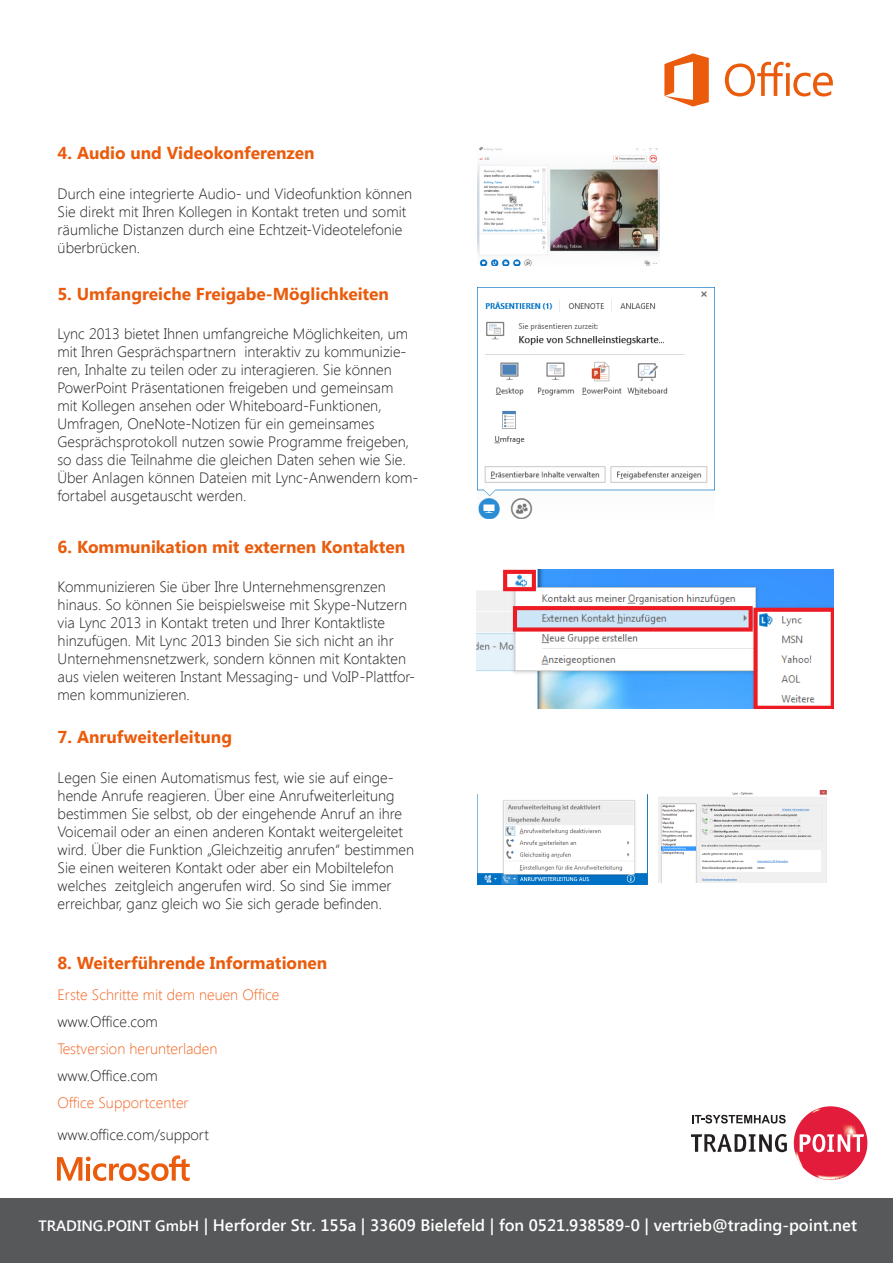
<style>
.page{position:relative;width:893px;height:1263px;background:#fff}
.page>*{position:absolute;margin:0;border:0;box-sizing:border-box;transform-origin:0 0}
.t1{font:700 17.25px "Segoe UI";color:#ea5b0c}
.t2{font:600 16.5px "Segoe UI";color:#fff}
.t3{font:300 15px/18px "Segoe UI";color:#231f20}
.t4{font:300 15px "Segoe UI";color:#f36421}
.s1{font-size:15px}
.s2{font-style:inherit}
</style>
<div class="page">
<svg style="left:57px;top:1155px;width:133px;height:26px"></svg>
<svg style="left:725px;top:62px;width:108px;height:34px"></svg>
<svg style="left:664px;top:53px;width:45px;height:54px"></svg>
<img style="left:478px;top:147px;width:182px;height:118px">
<img style="left:478px;top:287px;width:236px;height:231px">
<img style="left:476px;top:569px;width:358px;height:140px">
<img style="left:478px;top:794px;width:170px;height:90px">
<img style="left:658px;top:790px;width:169px;height:92px">
<div style="left:0;top:1198px;width:892px;height:65px;background:#57585a"></div>
<svg style="left:691px;top:1134px;width:96px;height:18px"></svg>
<svg style="left:794px;top:1106px;width:74px;height:74px"></svg>
<svg style="left:692px;top:1115px;width:94px;height:8px"></svg>
<p class="t1" style="left:58px;top:141px;width:259px">4. Audio und Videokonferenzen</p>
<p class="t3" style="left:58px;top:184px;width:356px">Durch eine integrierte Audio- und Videofunktion können Sie direkt mit Ihren Kollegen in Kontakt treten und somit räumliche Distanzen durch eine Echtzeit-Videotelefonie überbrücken.</p>
<p class="t1" style="left:57px;top:281px;width:333px">5. Umfangreiche Freigabe-Möglichkeiten</p>
<p class="t3" style="left:57px;top:324px;width:363px">Lync 2013 bietet Ihnen umfangreiche Möglichkeiten, um mit Ihren Gesprächspartnern interaktiv zu kommunizie&shy;ren, Inhalte zu teilen oder zu interagieren. Sie können PowerPoint Präsentationen freigeben und gemeinsam<br>mit Kollegen ansehen oder Whiteboard-Funktionen, Umfragen, OneNote-Notizen für ein gemeinsames Gesprächsprotokoll nutzen sowie Programme freigeben, so dass die Teilnahme die gleichen Daten sehen wie Sie.<br>Über Anlagen können Dateien mit Lync-Anwendern kom&shy;fortabel ausgetauscht werden.</p>
<p class="t1" style="left:58px;top:534px;width:349px">6. Kommunikation mit externen Kontakten</p>
<p class="t3" style="left:58px;top:577px;width:359px">Kommunizieren Sie über Ihre Unternehmensgrenzen hinaus. So können Sie beispielsweise mit Skype-Nutzern via Lync 2013 in Kontakt treten und Ihrer Kontaktliste hinzufügen. Mit Lync 2013 binden Sie sich nicht an ihr Unternehmensnetzwerk, sondern können mit Kontakten aus vielen weiteren Instant Messaging- und VoIP-Plattfor&shy;men kommunizieren.</p>
<p class="t1" style="left:58px;top:724px;width:176px">7. Anrufweiterleitung</p>
<p class="t3" style="left:58px;top:768px;width:358px">Legen Sie einen Automatismus fest, wie sie auf einge&shy;hende Anrufe reagieren. Über eine Anrufweiterleitung bestimmen Sie selbst, ob der eingehende Anruf an ihre Voicemail oder an einen anderen Kontakt weitergeleitet wird. Über die Funktion „Gleichzeitig anrufen“ bestimmen Sie einen weiteren Kontakt oder aber ein Mobiltelefon welches zeitgleich angerufen wird. So sind Sie immer erreichbar, ganz gleich wo Sie sich gerade befinden.</p>
<p class="t1" style="left:57px;top:950px;width:271px">8. Weiterführende Informationen</p>
<p class="t4" style="left:57px;top:985px;width:224px">Erste Schritte mit dem neuen Office</p>
<p class="t3" style="left:57px;top:1013px;width:102px">www.Office.com</p>
<p class="t4" style="left:57px;top:1039px;width:162px">Testversion herunterladen</p>
<p class="t3" style="left:57px;top:1067px;width:102px">www.Office.com</p>
<p class="t4" style="left:57px;top:1093px;width:133px">Office Supportcenter</p>
<p class="t3" style="left:57px;top:1125px;width:153px">www.office.com/support</p>
<p class="t2" style="left:39px;top:1213px;width:820px"><span class="s1">TRADING.POINT GmbH</span> | Herforder Str. 155a | 33609 Bielefeld | fon 0521.938589-0 | <span class="s2">vertrieb@tra</span>ding-point.net</p>
</div>
